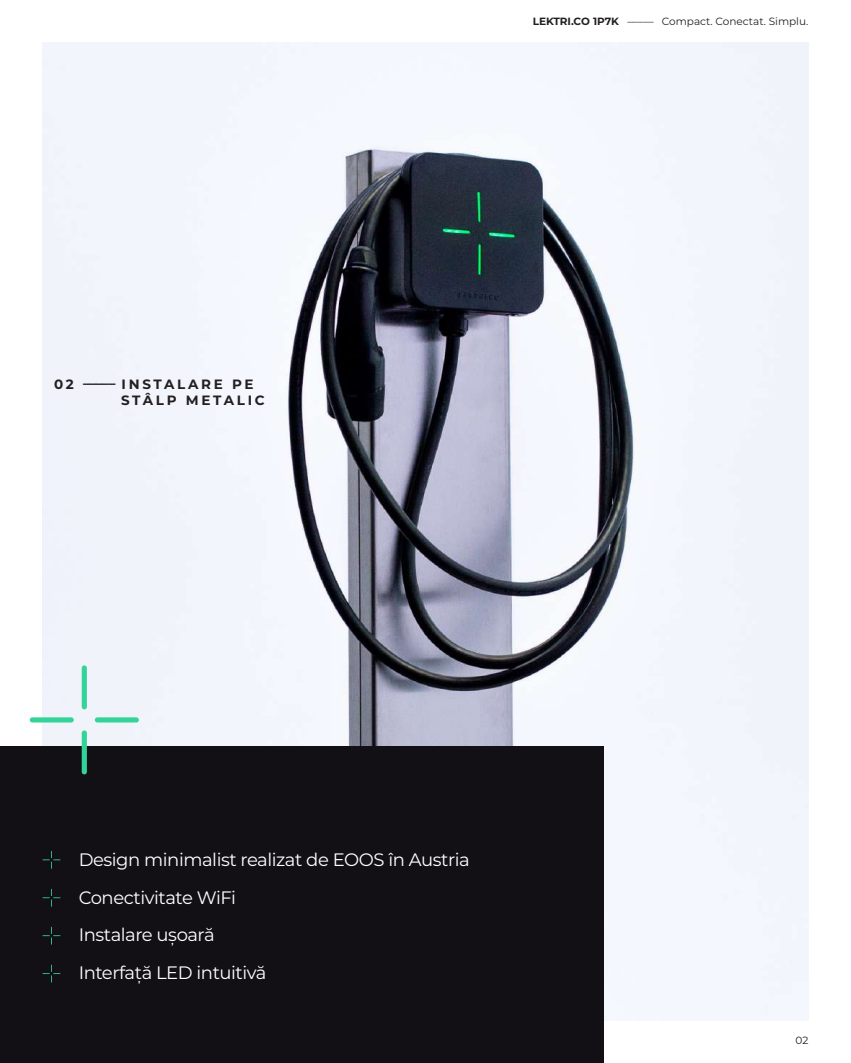
<style>
.page{position:relative;width:851px;height:1063px;background:#fff}
.page>*{position:absolute;margin:0;border:0;box-sizing:border-box;transform-origin:0 0}
.t1{font:18px/37.5px "Montserrat";letter-spacing:-.025em;color:#fff}
.t2{font:700 13.5px/16.2px "Montserrat";letter-spacing:.2em;color:#231f20}
.t3{font:10.5px "Montserrat";color:#231f20}
.s1{font-weight:700}
</style>
<div class="page">
<img style="left:43px;top:43px;width:765px;height:977px">
<div style="left:0;top:746px;width:603px;height:317px;background:#121015"></div>
<div style="left:82px;top:665px;width:5px;height:44px;background:#34d399;border-radius:3px"></div>
<div style="left:82px;top:730px;width:5px;height:44px;background:#34d399;border-radius:3px"></div>
<div style="left:95px;top:717px;width:44px;height:6px;background:#34d399;border-radius:3px"></div>
<div style="left:30px;top:717px;width:44px;height:6px;background:#34d399;border-radius:3px"></div>
<svg style="left:43px;top:851px;width:17px;height:18px"></svg>
<svg style="left:43px;top:889px;width:17px;height:18px"></svg>
<svg style="left:43px;top:927px;width:17px;height:18px"></svg>
<svg style="left:43px;top:965px;width:17px;height:18px"></svg>
<p class="t2" style="left:121px;top:375px;width:145px;text-indent:-67px">02 ––––– INSTALARE PE<br>STÂLP METALIC</p>
<p class="t3" style="left:532px;top:14px;width:277px"><span class="s1">LEKTRI.CO 1P7K</span> ––––– Compact. Conectat. Simplu.</p>
<p class="t1" style="left:79px;top:841px;width:392px">Design minimalist realizat de EOOS în Austria<br>Conectivitate WiFi<br>Instalare ușoară<br>Interfață LED intuitivă</p>
<p class="t3" style="left:795px;top:1034px;width:14px">02</p>
</div>
